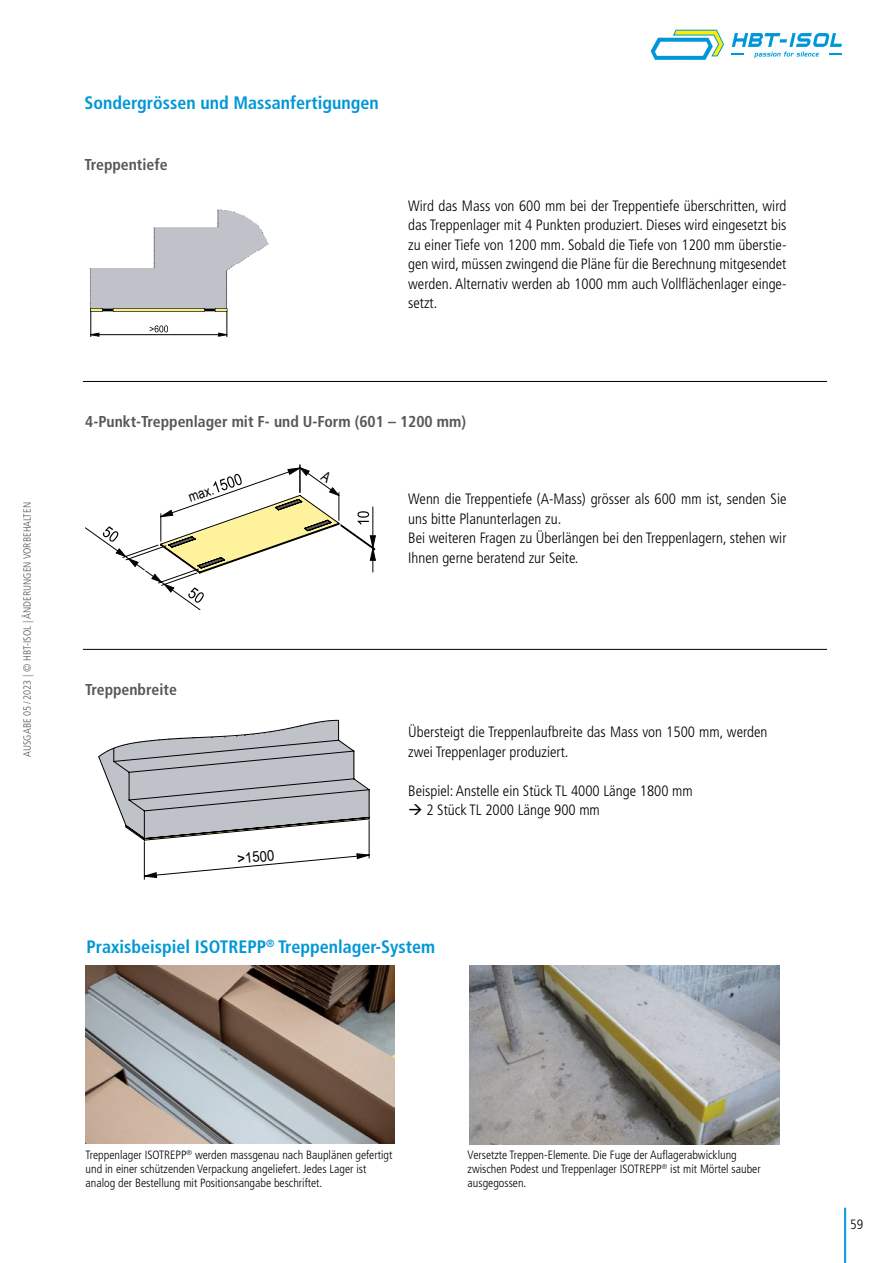
<style>
.page{position:relative;width:893px;height:1263px;background:#fff}
.page>*{position:absolute;margin:0;border:0;box-sizing:border-box;transform-origin:0 0}
.t1{font:700 condensed 18px "Frutiger LT Std";color:#0097d6}
.t2{font:700 condensed 15.75px "Frutiger LT Std";color:#575756}
.t3{font:300 condensed 15px/19.5px "Frutiger LT Std";color:#000}
.t4{font:14.85px "Arial Unicode MS";color:#010202;scale:.89 1}
.t5{font:14.4px "Arial Narrow";color:#000}
.t6{font:300 condensed 13.5px "Frutiger LT Std";color:#000}
.t7{font:300 condensed 12px/14.4px "Frutiger LT Std";color:#000}
.t8{font:300 condensed 10.5px "Frutiger LT Std";letter-spacing:.005em;color:#575756}
</style>
<div class="page">
<svg style="left:732px;top:33px;width:110px;height:25px"></svg>
<svg style="left:651px;top:30px;width:73px;height:30px"></svg>
<hr style="left:844px;top:1208px;width:2px;height:55px;background:#0097da">
<img style="left:89px;top:209px;width:180px;height:99px">
<svg style="left:90px;top:308px;width:138px;height:29px"></svg>
<hr style="left:113px;top:309px;width:91px;height:2px;background:#f9ee81">
<img style="left:85px;top:965px;width:310px;height:178px">
<img style="left:469px;top:965px;width:311px;height:179px">
<svg style="left:98px;top:719px;width:272px;height:160px"></svg>
<hr style="left:83px;top:649px;width:744px;height:1px;background:#000">
<hr style="left:83px;top:381px;width:744px;height:1px;background:#000">
<svg style="left:85px;top:464px;width:291px;height:146px"></svg>
<p class="t8" style="left:21px;top:757px;width:256px;rotate:-90deg">AUSGABE 05 / 2023 | © HBT-ISOL | ÄNDERUNGEN VORBEHALTEN</p>
<p class="t1" style="left:84px;top:92px;width:296px">Sondergrössen und Massanfertigungen</p>
<p class="t2" style="left:84px;top:155px;width:85px">Treppentiefe</p>
<p class="t3" style="left:408px;top:196px;width:380px;text-align:justify">Wird das Mass von 600 mm bei der Treppentiefe überschritten, wird das Treppenlager mit 4 Punkten produziert. Dieses wird eingesetzt bis zu einer Tiefe von 1200 mm. Sobald die Tiefe von 1200 mm überstie&shy;gen wird, müssen zwingend die Pläne für die Berechnung mitgesendet werden. Alternativ werden ab 1000 mm auch Vollflächenlager einge&shy;setzt.</p>
<p class="t2" style="left:85px;top:412px;width:382px">4-Punkt-Treppenlager mit F- und U-Form (601 – 1200 mm)</p>
<p class="t5" style="left:186px;top:487px;width:27px;rotate:-19deg">max.</p>
<p class="t2" style="left:85px;top:680px;width:93px">Treppenbreite</p>
<p class="t4" style="left:236px;top:848px;width:43px;rotate:-5deg">&gt;1500</p>
<p class="t3" style="left:408px;top:490px;width:380px">Wenn die Treppentiefe (A-Mass) grösser als 600 mm ist, senden Sie uns bitte Planunterlagen zu.<br>Bei weiteren Fragen zu Überlängen bei den Treppenlagern, stehen wir Ihnen gerne beratend zur Seite.</p>
<p class="t3" style="left:408px;top:722px;width:361px">Übersteigt die Treppenlaufbreite das Mass von 1500 mm, werden zwei Treppenlager produziert.</p>
<p class="t3" style="left:408px;top:781px;width:286px">Beispiel: Anstelle ein Stück TL 4000 Länge 1800 mm</p>
<p class="t3" style="left:408px;top:800px;width:193px">→ 2 Stück TL 2000 Länge 900 mm</p>
<p class="t1" style="left:87px;top:936px;width:350px">Praxisbeispiel ISOTREPP<sup>®</sup> Treppenlager-System</p>
<p class="t7" style="left:86px;top:1147px;width:308px">Treppenlager ISOTREPP<sup>®</sup> werden massgenau nach Bauplänen gefertigt und in einer schützenden Verpackung angeliefert. Jedes Lager ist analog der Bestellung mit Positionsangabe beschriftet.</p>
<p class="t7" style="left:468px;top:1147px;width:295px">Versetzte Treppen-Elemente. Die Fuge der Auflagerabwicklung zwischen Podest und Treppenlager ISOTREPP<sup>®</sup> ist mit Mörtel sauber ausgegossen.</p>
<p class="t6" style="left:850px;top:1216px;width:14px">59</p>
</div>
